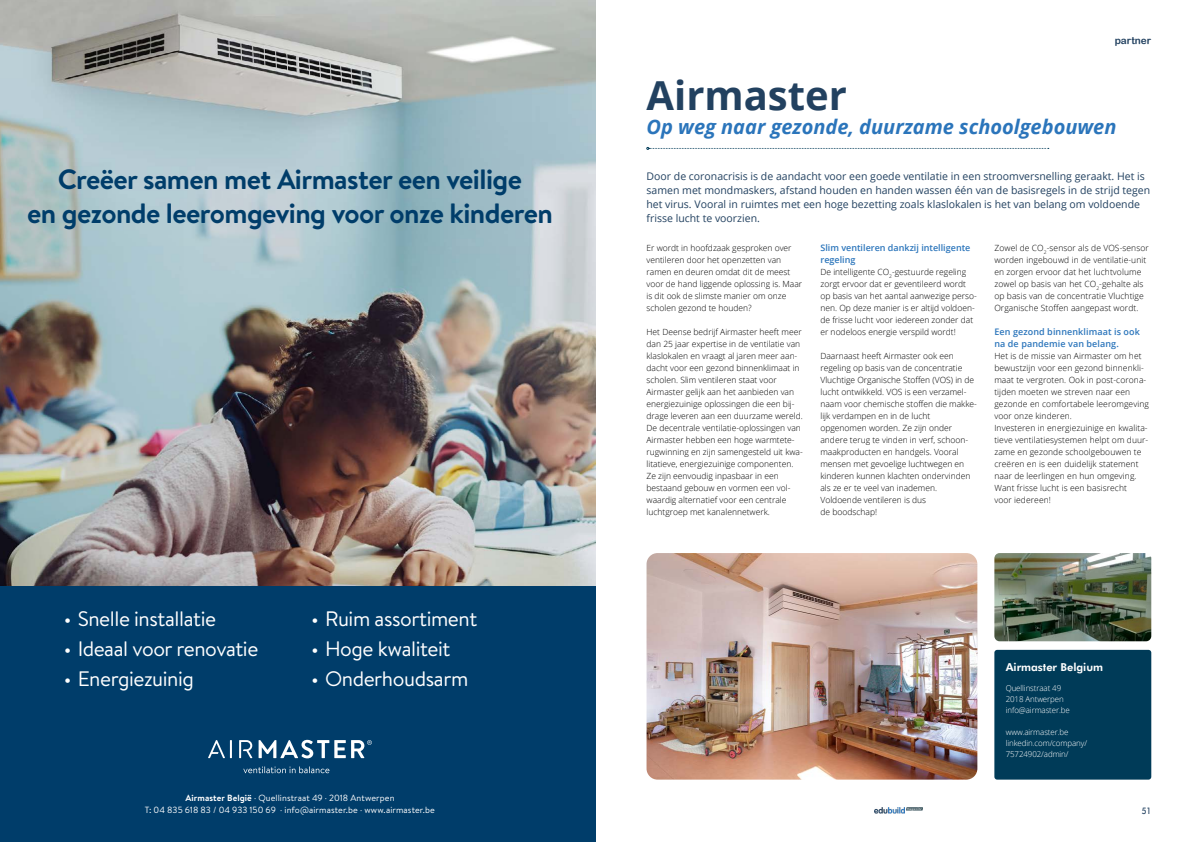
<style>
.page{position:relative;width:1191px;height:842px;background:#fff}
.page>*{position:absolute;margin:0;border:0;box-sizing:border-box;transform-origin:0 0}
.t1{font:700 40px "Open Sans";color:#224160}
.t2{font:700 27.9px/33.9px "Brandon Text";letter-spacing:-.02em;color:#003d6a;text-align:center}
.t3{font:20.9px "Brandon Text";letter-spacing:-.02em;color:#fff}
.t4{font:italic 700 20px "Open Sans";color:#2b75bb}
.t5{font:800 11px "Futura BT";color:#fff}
.t6{font:10.5px/14px "Open Sans";color:#224160}
.t7{font:10px "Arial Rounded MT Bold";color:#224160}
.t8{font:9px/12px "Brandon Text";letter-spacing:.01em;color:#fff;text-align:center}
.t9{font:600 9px/12px "Open Sans";letter-spacing:.01em;color:#2b75bb}
.t10{font:500 9px "Futura BT";color:#224160;scale:.88 1}
.t11{font:300 8.5px/12px "Open Sans";color:#000}
.t12{font:300 8px/11px "Open Sans";letter-spacing:-.01em;color:#fff}
.t13{font:italic 3.9px "Vollkorn";letter-spacing:.025em;color:#fff}
.s1{font-weight:700}
</style>
<div class="page">
<img style="left:875px;top:807px;width:29px;height:7px">
<svg style="left:906px;top:807px;width:17px;height:3px"></svg>
<svg style="left:646px;top:147px;width:402px;height:3px"></svg>
<div style="left:994px;top:650px;width:157px;height:130px;background:#003b58;border-radius:3px"></div>
<div style="left:0;top:585px;width:595px;height:257px;background:#003d6a"></div>
<svg style="left:258px;top:740px;width:114px;height:18px"></svg>
<svg style="left:208px;top:740px;width:24px;height:18px"></svg>
<svg style="left:239px;top:740px;width:13px;height:18px"></svg>
<svg style="left:243px;top:766px;width:86px;height:7px"></svg>
<img style="left:0;top:0;width:595px;height:585px">
<img style="left:646px;top:553px;width:331px;height:227px">
<img style="left:994px;top:553px;width:157px;height:88px">
<h2 class="t2" style="left:27px;top:162px;width:527px">Creëer samen met Airmaster een veilige<br>en gezonde leeromgeving voor onze kinderen</h2>
<h3 class="t3" style="left:64px;top:604px;width:154px">• Snelle installatie</h3>
<h3 class="t3" style="left:64px;top:634px;width:196px">• Ideaal voor renovatie</h3>
<h3 class="t3" style="left:64px;top:664px;width:132px">• Energiezuinig</h3>
<h3 class="t3" style="left:311px;top:604px;width:168px">• Ruim assortiment</h3>
<h3 class="t3" style="left:311px;top:634px;width:141px">• Hoge kwaliteit</h3>
<h3 class="t3" style="left:311px;top:664px;width:159px">• Onderhoudsarm</h3>
<p class="t8" style="left:145px;top:792px;width:291px"><span class="s1">Airmaster België</span> ∙ Quellinstraat 49 ∙ 2018 Antwerpen<br>T: 04 835 618 83 / 04 933 150 69 ∙ info@airmaster.be ∙ www.airmaster.be</p>
<p class="t7" style="left:1114px;top:34px;width:38px">partner</p>
<h1 class="t1" style="left:646px;top:67px;width:202px">Airmaster</h1>
<h3 class="t4" style="left:646px;top:113px;width:471px">Op weg naar gezonde, duurzame schoolgebouwen</h3>
<p class="t6" style="left:646px;top:169px;width:505px">Door de coronacrisis is de aandacht voor een goede ventilatie in een stroomversnelling geraakt. Het is samen met mondmaskers, afstand houden en handen wassen één van de basisregels in de strijd tegen het virus. Vooral in ruimtes met een hoge bezetting zoals klaslokalen is het van belang om voldoende frisse lucht te voorzien.</p>
<p class="t11" style="left:646px;top:242px;width:157px">Er wordt in hoofdzaak gesproken over ventileren door het openzetten van ramen en deuren omdat dit de meest voor de hand liggende oplossing is. Maar is dit ook de slimste manier om onze scholen gezond te houden?</p>
<p class="t11" style="left:646px;top:326px;width:158px">Het Deense bedrijf Airmaster heeft meer dan 25 jaar expertise in de ventilatie van klaslokalen en vraagt al jaren meer aan&shy;dacht voor een gezond binnenklimaat in scholen. Slim ventileren staat voor Airmaster gelijk aan het aanbieden van energiezuinige oplossingen die een bij&shy;drage leveren aan een duurzame wereld.<br>De decentrale ventilatie-oplossingen van Airmaster hebben een hoge warmtete&shy;rugwinning en zijn samengesteld uit kwa&shy;litatieve, energiezuinige componenten.<br>Ze zijn eenvoudig inpasbaar in een bestaand gebouw en vormen een vol&shy;waardig alternatief voor een centrale luchtgroep met kanalennetwerk.</p>
<p class="t9" style="left:820px;top:242px;width:151px">Slim ventileren dankzij intelligente regeling</p>
<p class="t11" style="left:820px;top:266px;width:158px">De intelligente CO<sub>2</sub>-gestuurde regeling zorgt ervoor dat er geventileerd wordt op basis van het aantal aanwezige perso&shy;nen. Op deze manier is er altijd voldoen&shy;de frisse lucht voor iedereen zonder dat er nodeloos energie verspild wordt!</p>
<p class="t11" style="left:820px;top:350px;width:158px">Daarnaast heeft Airmaster ook een regeling op basis van de concentratie Vluchtige Organische Stoffen (VOS) in de lucht ontwikkeld. VOS is een verzamel&shy;naam voor chemische stoffen die makke&shy;lijk verdampen en in de lucht opgenomen worden. Ze zijn onder andere terug te vinden in verf, schoon&shy;maakproducten en handgels. Vooral mensen met gevoelige luchtwegen en kinderen kunnen klachten ondervinden als ze er te veel van inademen.<br>Voldoende ventileren is dus<br>de boodschap!</p>
<p class="t11" style="left:994px;top:242px;width:156px">Zowel de CO<sub>2</sub>-sensor als de VOS-sensor worden ingebouwd in de ventilatie-unit en zorgen ervoor dat het luchtvolume zowel op basis van het CO<sub>2</sub>-gehalte als op basis van de concentratie Vluchtige Organische Stoffen aangepast wordt.</p>
<p class="t9" style="left:994px;top:326px;width:147px">Een gezond binnenklimaat is ook na de pandemie van belang.</p>
<p class="t11" style="left:994px;top:350px;width:156px">Het is de missie van Airmaster om het bewustzijn voor een gezond binnenkli&shy;maat te vergroten. Ook in post-corona&shy;tijden moeten we streven naar een gezonde en comfortabele leeromgeving voor onze kinderen.<br>Investeren in energiezuinige en kwalita&shy;tieve ventilatiesystemen helpt om duur&shy;zame en gezonde schoolgebouwen te creëren en is een duidelijk statement naar de leerlingen en hun omgeving.<br>Want frisse lucht is een basisrecht<br>voor iedereen!</p>
<p class="t13" style="left:906px;top:806px;width:17px">magazine</p>
<p class="t5" style="left:1005px;top:660px;width:99px">Airmaster Belgium</p>
<p class="t12" style="left:1005px;top:682px;width:66px">Quellinstraat 49<br>2018 Antwerpen info@airmaster.be</p>
<p class="t12" style="left:1005px;top:726px;width:83px">www.airmaster.be linkedin.com/company/<br>75724902/admin/</p>
<p class="t10" style="left:1141px;top:805px;width:12px">51</p>
</div>
